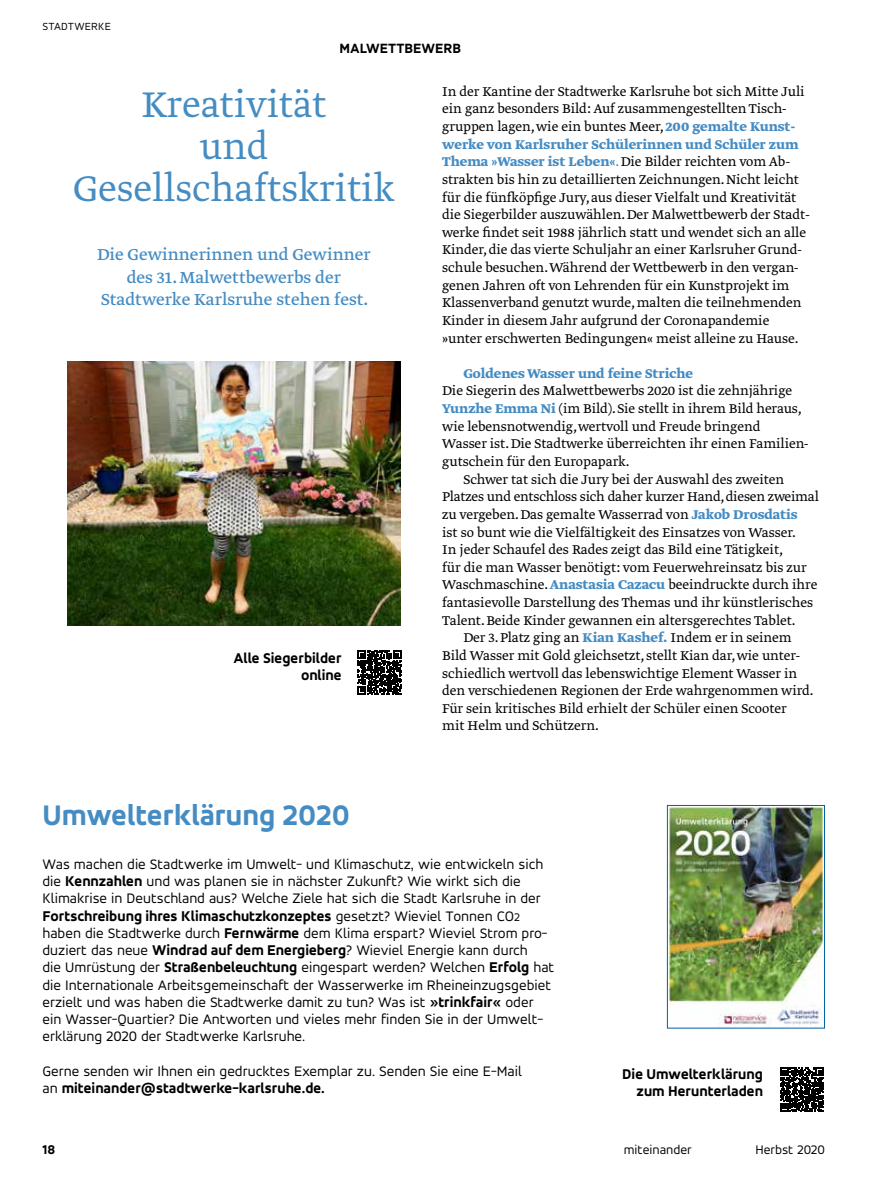
<style>
.page{position:relative;width:893px;height:1191px;background:#fff}
.page>*{position:absolute;margin:0;border:0;box-sizing:border-box;transform-origin:0 0}
.t1{font:300 42px/42px "Greta Text Pro";color:#458cc3;text-align:center}
.t2{font:700 expanded 30px "Accord Alternate";color:#458cc3}
.t3{font:18.75px/22.5px "Greta Text Pro";color:#458cc3;text-align:center}
.t4{font:15px/17.7px "Greta Text Pro Light Plus";color:#000}
.t5{font:15px/17.2px "Accord Alternate";color:#000}
.t6{font:700 15px "Greta Text Pro";color:#458cc3}
.t7{font:700 expanded 15px/17.2px "Accord Alternate";color:#000;text-align:right}
.t8{font:700 expanded 14.25px "Accord Alternate";color:#000}
.t9{font:13.5px "Accord Alternate";color:#000}
.t10{font:700 expanded 13.5px "Accord Alternate";color:#000}
.t11{font:11.25px "Accord Alternate";letter-spacing:.025em;color:#000}
.s1{font-family:"Greta Text Pro";font-weight:700;color:#458cc3}
.s2{color:#458cc3}
.s3{font-weight:700;font-stretch:expanded}
.s4{font-size:12px}
</style>
<div class="page">
<img style="left:669px;top:807px;width:154px;height:219px">
<div style="left:667px;top:805px;width:158px;height:223px;border:1px solid #0061a7"></div>
<img style="left:67px;top:361px;width:333px;height:264px">
<svg style="left:780px;top:1067px;width:44px;height:44px"></svg>
<svg style="left:358px;top:650px;width:43px;height:44px"></svg>
<p class="t11" style="left:43px;top:19px;width:70px">STADTWERKE</p>
<p class="t8" style="left:339px;top:40px;width:123px">MALWETTBEWERB</p>
<h1 class="t1" style="left:73px;top:85px;width:323px">Kreativität<br>und<br>Gesellschaftskritik</h1>
<p class="t3" style="left:97px;top:244px;width:275px">Die Gewinnerinnen und Gewinner des 31. Malwettbewerbs der<br>Stadtwerke Karlsruhe stehen fest.</p>
<p class="t7" style="left:233px;top:649px;width:110px">Alle Siegerbilder online</p>
<h2 class="t2" style="left:43px;top:797px;width:309px">Umwelterklärung 2020</h2>
<p class="t4" style="left:442px;top:83px;width:364px">In der Kantine der Stadtwerke Karlsruhe bot sich Mitte Juli ein ganz besonders Bild: Auf zusammengestellten Tisch&shy;gruppen lagen, wie ein buntes Meer, <span class="s1">200 gemalte Kunst-</span></p>
<p class="t6" style="left:442px;top:134px;width:358px">werke von Karlsruher Schülerinnen und Schüler zum</p>
<p class="t4" style="left:442px;top:153px;width:368px"><span class="s1">Thema »Wasser ist Leben«</span><span class="s2">.</span> Die Bilder reichten vom Ab&shy;strakten bis hin zu detaillierten Zeichnungen. Nicht leicht für die fünföpfige Jury, aus dieser Vielfalt und Kreativität die Siegerbilder auszuwählen. Der Malwettbewerb der Stadt&shy;werke findet seit 1988 jährlich statt und wendet sich an alle Kinder, die das vierte Schuljahr an einer Karlsruher Grund&shy;schule besuchen. Während der Wettbewerb in den vergan&shy;genen Jahren oft von Lehrenden für ein Kunstprojekt im Klassenverband genutzt wurde, malten die teilnehmenden Kinder in diesem Jahr aufgrund der Coronapandemie »unter erschwerten Bedingungen« meist alleine zu Hause.</p>
<p class="t6" style="left:463px;top:363px;width:231px">Goldenes Wasser und feine Striche</p>
<p class="t4" style="left:442px;top:383px;width:351px">Die Siegerin des Malwettbewerbs 2020 ist die zehnjährige</p>
<p class="t4" style="left:442px;top:400px;width:361px"><span class="s1">Yunzhe Emma Ni</span> (im Bild). Sie stellt in ihrem Bild heraus,</p>
<p class="t4" style="left:442px;top:418px;width:320px">wie lebensnotwendig, wertvoll und Freude bringend</p>
<p class="t4" style="left:442px;top:435px;width:367px">Wasser ist. Die Stadtwerke überreichten ihr einen Familien-</p>
<p class="t4" style="left:442px;top:453px;width:189px">gutschein für den Europapark.</p>
<p class="t4" style="left:463px;top:471px;width:322px">Schwer tat sich die Jury bei der Auswahl des zweiten</p>
<p class="t4" style="left:442px;top:488px;width:378px">Platzes und entschloss sich daher kurzer Hand, diesen zweimal</p>
<p class="t4" style="left:442px;top:506px;width:357px">zu vergeben. Das gemalte Wasserrad von <span class="s1">Jakob Drosdatis</span></p>
<p class="t4" style="left:442px;top:524px;width:355px">ist so bunt wie die Vielfältigkeit des Einsatzes von Wasser.</p>
<p class="t4" style="left:442px;top:541px;width:342px">In jeder Schaufel des Rades zeigt das Bild eine Tätigkeit,</p>
<p class="t4" style="left:442px;top:559px;width:366px">für die man Wasser benötigt: vom Feuerwehreinsatz bis zur</p>
<p class="t4" style="left:442px;top:576px;width:377px">Waschmaschine. <span class="s1">Anastasia Cazacu</span> beeindruckte durch ihre</p>
<p class="t4" style="left:442px;top:594px;width:372px">fantasievolle Darstellung des Themas und ihr künstlerisches</p>
<p class="t4" style="left:442px;top:612px;width:355px">Talent. Beide Kinder gewannen ein altersgerechtes Tablet.</p>
<p class="t4" style="left:463px;top:629px;width:330px">Der 3. Platz ging an <span class="s1">Kian Kashef.</span> Indem er in seinem</p>
<p class="t4" style="left:442px;top:647px;width:358px">Bild Wasser mit Gold gleichsetzt, stellt Kian dar, wie unter-</p>
<p class="t4" style="left:442px;top:665px;width:356px">schiedlich wertvoll das lebenswichtige Element Wasser in</p>
<p class="t4" style="left:442px;top:682px;width:373px">den verschiedenen Regionen der Erde wahrgenommen wird.</p>
<p class="t4" style="left:442px;top:700px;width:346px">Für sein kritisches Bild erhielt der Schüler einen Scooter</p>
<p class="t4" style="left:442px;top:717px;width:158px">mit Helm und Schützern.</p>
<p class="t5" style="left:43px;top:855px;width:513px">Was machen die Stadtwerke im Umwelt- und Klimaschutz, wie entwickeln sich die <span class="s3">Kennzahlen</span> und was planen sie in nächster Zukunft? Wie wirkt sich die Klimakrise in Deutschland aus? Welche Ziele hat sich die Stadt Karlsruhe in der <span class="s3">Fortschreibung ihres Klimaschutzkonzeptes</span> gesetzt? Wieviel Tonnen CO<span class="s4">2 </span>haben die Stadtwerke durch <span class="s3">Fernwärme</span> dem Klima erspart? Wieviel Strom pro&shy;duziert das neue <span class="s3">Windrad auf dem Energieberg</span>? Wieviel Energie kann durch<br>die Umrüstung der <span class="s3">Straßenbeleuchtung</span> eingespart werden? Welchen <span class="s3">Erfolg</span> hat die Internationale Arbeitsgemeinschaft der Wasserwerke im Rheineinzugsgebiet erzielt und was haben die Stadtwerke damit zu tun? Was ist <span class="s3">»trinkfair«</span> oder ein Wasser-Quartier? Die Antworten und vieles mehr finden Sie in der Umwelt&shy;erklärung 2020 der Stadtwerke Karlsruhe.</p>
<p class="t5" style="left:43px;top:1062px;width:481px">Gerne senden wir Ihnen ein gedrucktes Exemplar zu. Senden Sie eine E-Mail an <span class="s3">miteinander@stadtwerke-karlsruhe.de.</span></p>
<p class="t10" style="left:43px;top:1141px;width:14px">18</p>
<p class="t7" style="left:622px;top:1065px;width:142px">Die Umwelterklärung zum Herunterladen</p>
<p class="t9" style="left:624px;top:1141px;width:69px">miteinander</p>
<p class="t9" style="left:755px;top:1141px;width:71px">Herbst 2020</p>
</div>
